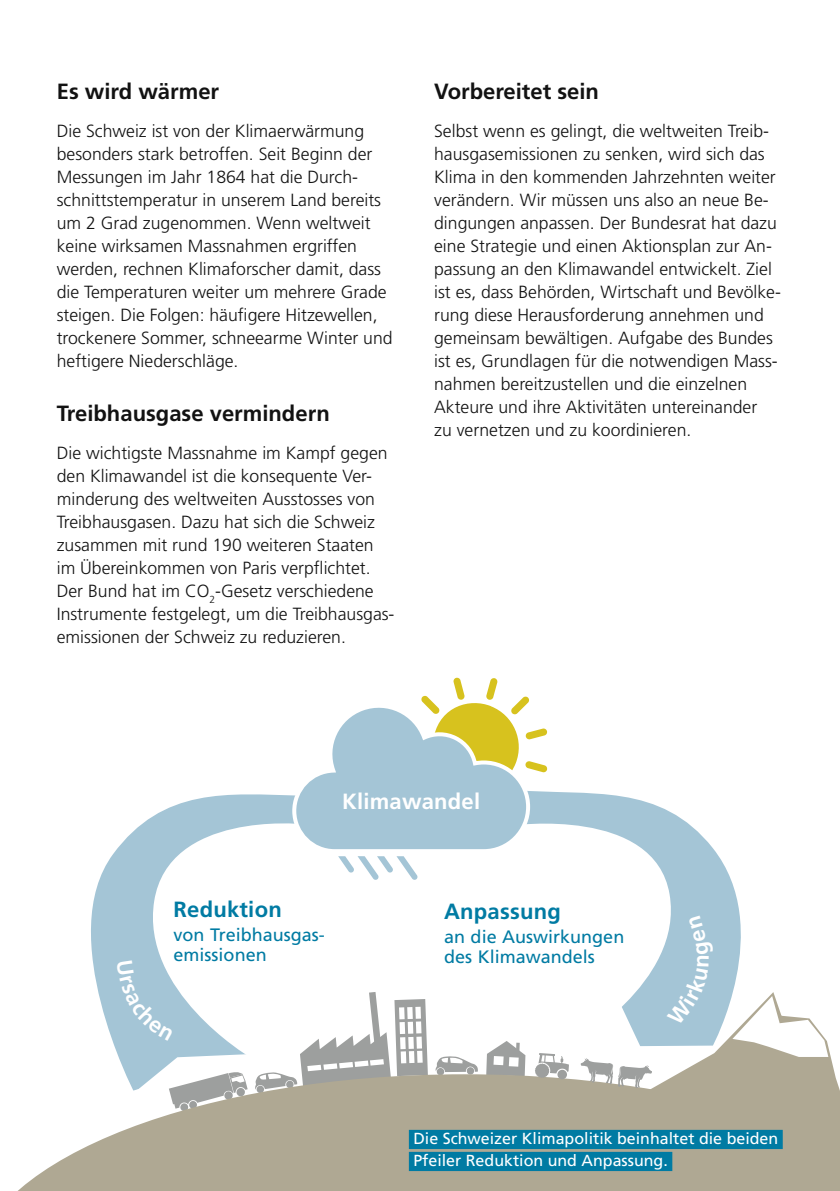
<style>
.page{position:relative;width:840px;height:1191px;background:#fff}
.page>*{position:absolute;margin:0;border:0;box-sizing:border-box;transform-origin:0 0}
.Überschrift{font:700 22px "Frutiger";color:#121212}
.t1{font:700 22px "Frutiger";letter-spacing:.01em;color:#007ba3}
.t2{font:700 22px "Frutiger";letter-spacing:.01em;color:#fff}
.t3{font:18px/20px "Frutiger";color:#007ba3}
.Lauftext{font:300 17.6px/23px "Frutiger";color:#121212}
.t4{font:16px/22px "Frutiger";color:#fff}
</style>
<div class="page">
<svg style="left:435px;top:1056px;width:43px;height:16px"></svg>
<div style="left:466px;top:1067px;width:8px;height:7px;background:#9d9f9e;border-radius:50%"></div>
<div style="left:436px;top:1068px;width:8px;height:7px;background:#9d9f9e;border-radius:50%"></div>
<svg style="left:486px;top:1041px;width:39px;height:33px"></svg>
<svg style="left:18px;top:1074px;width:821px;height:117px;fill:#afa893"></svg>
<svg style="left:551px;top:1042px;width:288px;height:137px;background:#b4ae9a"></svg>
<svg style="left:732px;top:997px;width:95px;height:60px"></svg>
<svg style="left:53px;top:794px;width:237px;height:296px"></svg>
<svg style="left:512px;top:791px;width:263px;height:255px"></svg>
<svg style="left:290px;top:677px;width:257px;height:203px"></svg>
<div style="left:508px;top:1057px;width:10px;height:9px;background:#fff"></div>
<div style="left:493px;top:1056px;width:10px;height:9px;background:#fff"></div>
<svg style="left:534px;top:991px;width:117px;height:97px"></svg>
<div style="left:408px;top:1129px;width:374px;height:20px;background:#007ba3"></div>
<div style="left:408px;top:1151px;width:264px;height:20px;background:#007ba3"></div>
<svg style="left:117px;top:960px;width:310px;height:148px"></svg>
<div style="left:666px;top:915px;width:47px;height:111px;background:#a4c5d6"></div>
<h3 class="Überschrift" style="left:57px;top:78px;width:164px">Es wird wärmer</h3>
<p class="Lauftext" style="left:57px;top:119px;width:337px">Die Schweiz ist von der Klimaerwärmung besonders stark betroffen. Seit Beginn der Messungen im Jahr 1864 hat die Durch&shy;schnittstemperatur in unserem Land bereits um 2 Grad zugenommen. Wenn weltweit keine wirksamen Massnahmen ergriffen werden, rechnen Klimaforscher damit, dass die Temperaturen weiter um mehrere Grade steigen. Die Folgen: häufigere Hitzewellen, trockenere Sommer, schneearme Winter und heftigere Niederschläge.</p>
<h3 class="Überschrift" style="left:57px;top:400px;width:275px">Treibhausgase vermindern</h3>
<p class="Lauftext" style="left:57px;top:441px;width:337px">Die wichtigste Massnahme im Kampf gegen den Klimawandel ist die konsequente Ver&shy;minderung des weltweiten Ausstosses von Treibhausgasen. Dazu hat sich die Schweiz zusammen mit rund 190 weiteren Staaten im Übereinkommen von Paris verpflichtet.<br>Der Bund hat im CO<sub>2</sub>-Gesetz verschiedene Instrumente festgelegt, um die Treibhausgas&shy;emissionen der Schweiz zu reduzieren.</p>
<h3 class="Überschrift" style="left:434px;top:78px;width:166px">Vorbereitet sein</h3>
<p class="Lauftext" style="left:434px;top:119px;width:348px">Selbst wenn es gelingt, die weltweiten Treib&shy;hausgasemissionen zu senken, wird sich das Klima in den kommenden Jahrzehnten weiter verändern. Wir müssen uns also an neue Be&shy;dingungen anpassen. Der Bundesrat hat dazu eine Strategie und einen Aktionsplan zur An&shy;passung an den Klimawandel entwickelt. Ziel ist es, dass Behörden, Wirtschaft und Bevölke&shy;rung diese Herausforderung annehmen und gemeinsam bewältigen. Aufgabe des Bundes ist es, Grundlagen für die notwendigen Mass&shy;nahmen bereitzustellen und die einzelnen Akteure und ihre Aktivitäten untereinander<br>zu vernetzen und zu koordinieren.</p>
<p class="t2" style="left:342px;top:788px;width:139px">Klimawandel</p>
<p class="t1" style="left:173px;top:896px;width:110px">Reduktion</p>
<p class="t3" style="left:173px;top:924px;width:151px">von Treibhausgas&shy;emissionen</p>
<p class="t1" style="left:444px;top:898px;width:118px">Anpassung</p>
<p class="t3" style="left:444px;top:926px;width:182px">an die Auswirkungen des Klimawandels</p>
<p class="t4" style="left:413px;top:1127px;width:366px">Die Schweizer Klimapolitik beinhaltet die beiden<br>Pfeiler Reduktion und Anpassung.</p>
</div>
